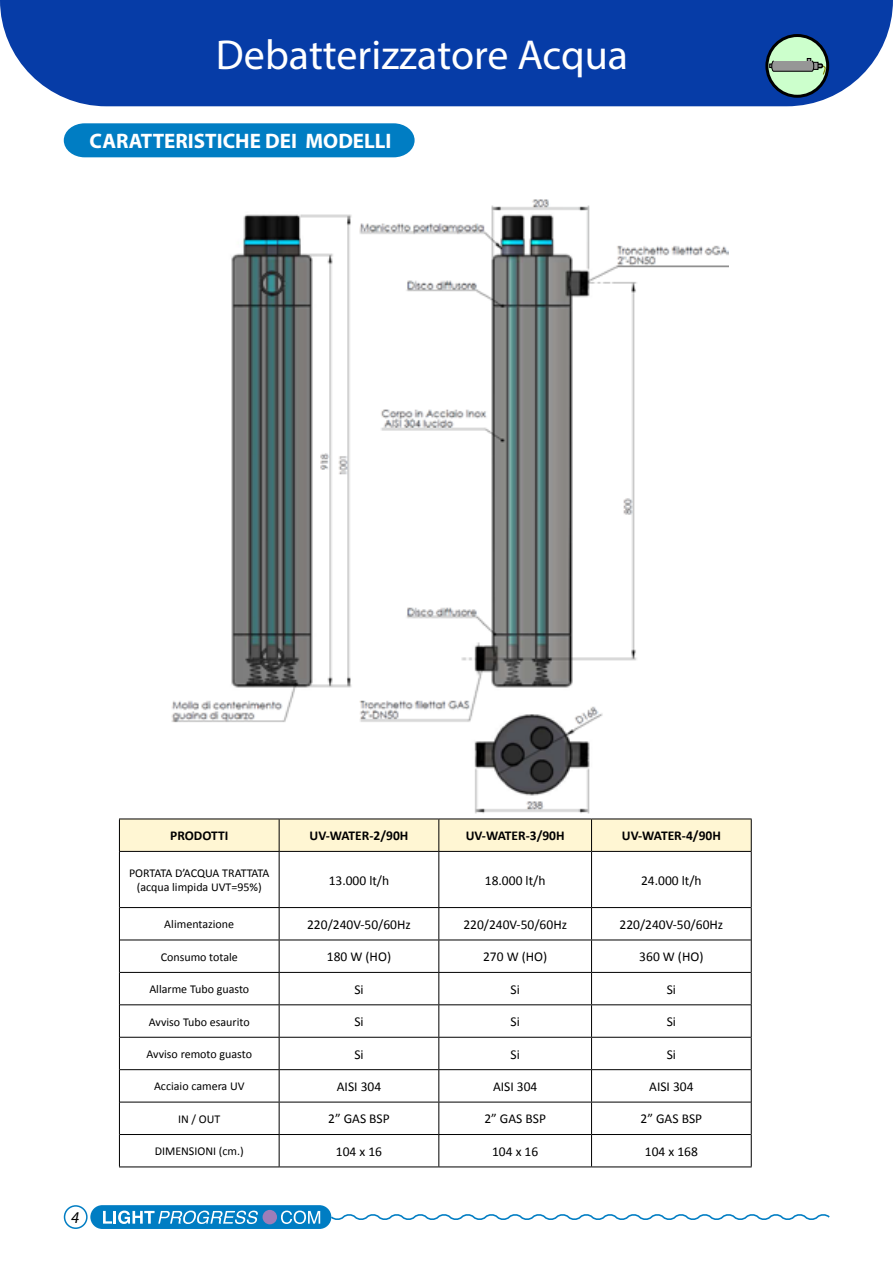
<style>
.page{position:relative;width:893px;height:1263px;background:#fff}
.page>*{position:absolute;margin:0;border:0;box-sizing:border-box;transform-origin:0 0}
.t1{font:42px "Myriad Pro";color:#fff}
.t2{font:700 21px "Myriad Pro";color:#fff}
.t3{font:italic 16.5px "Myriad Pro";color:#000}
.t4{font:13.5px "Calibri";color:#000}
.t5{font:700 13.5px "Calibri";color:#000}
.t6{font:12px/14.4px "Calibri";color:#000;text-align:center}
</style>
<div class="page">
<div style="left:0;top:0;width:893px;height:106px;background:#063ca7"></div>
<svg style="left:330px;top:1212px;width:500px;height:10px"></svg>
<div style="left:90px;top:1205px;width:241px;height:24px;background:#007dc3;border-radius:12px"></div>
<svg style="left:103px;top:1210px;width:155px;height:14px"></svg>
<svg style="left:281px;top:1210px;width:39px;height:14px"></svg>
<div style="left:263px;top:1210px;width:14px;height:14px;background:#9c7db9;border-radius:50%"></div>
<div style="left:64px;top:1205px;width:24px;height:24px;border:2px solid #007dc3;border-radius:50%"></div>
<div style="left:767px;top:36px;width:61px;height:60px;background:#cfc;border-radius:50%"></div>
<div style="left:765px;top:34px;width:64px;height:64px;border:3px solid #000;border-radius:50%"></div>
<svg style="left:770px;top:58px;width:55px;height:18px"></svg>
<div style="left:64px;top:123px;width:351px;height:34px;background:#007dc3"></div>
<img style="left:171px;top:199px;width:557px;height:615px">
<div style="left:120px;top:820px;width:631px;height:31px;background:#fff6d3"></div>
<hr style="left:119px;top:852px;width:1px;height:55px;background:#000">
<hr style="left:279px;top:852px;width:1px;height:55px;background:#000">
<hr style="left:438px;top:852px;width:1px;height:55px;background:#000">
<hr style="left:591px;top:852px;width:1px;height:55px;background:#000">
<hr style="left:751px;top:852px;width:1px;height:55px;background:#000">
<hr style="left:119px;top:907px;width:1px;height:33px;background:#000">
<hr style="left:279px;top:908px;width:1px;height:31px;background:#000">
<hr style="left:438px;top:908px;width:1px;height:31px;background:#000">
<hr style="left:591px;top:908px;width:1px;height:31px;background:#000">
<hr style="left:751px;top:907px;width:1px;height:33px;background:#000">
<hr style="left:119px;top:940px;width:1px;height:32px;background:#000">
<hr style="left:279px;top:940px;width:1px;height:32px;background:#000">
<hr style="left:438px;top:940px;width:1px;height:32px;background:#000">
<hr style="left:591px;top:940px;width:1px;height:32px;background:#000">
<hr style="left:751px;top:940px;width:1px;height:32px;background:#000">
<hr style="left:119px;top:972px;width:1px;height:33px;background:#000">
<hr style="left:279px;top:973px;width:1px;height:31px;background:#000">
<hr style="left:438px;top:973px;width:1px;height:31px;background:#000">
<hr style="left:591px;top:973px;width:1px;height:31px;background:#000">
<hr style="left:751px;top:972px;width:1px;height:33px;background:#000">
<hr style="left:119px;top:1005px;width:1px;height:32px;background:#000">
<hr style="left:279px;top:1005px;width:1px;height:32px;background:#000">
<hr style="left:438px;top:1005px;width:1px;height:32px;background:#000">
<hr style="left:591px;top:1005px;width:1px;height:32px;background:#000">
<hr style="left:751px;top:1005px;width:1px;height:32px;background:#000">
<hr style="left:119px;top:1037px;width:1px;height:33px;background:#000">
<hr style="left:279px;top:1037px;width:1px;height:32px;background:#000">
<hr style="left:438px;top:1037px;width:1px;height:32px;background:#000">
<hr style="left:591px;top:1037px;width:1px;height:32px;background:#000">
<hr style="left:751px;top:1037px;width:1px;height:33px;background:#000">
<hr style="left:119px;top:1070px;width:1px;height:32px;background:#000">
<hr style="left:279px;top:1070px;width:1px;height:32px;background:#000">
<hr style="left:438px;top:1070px;width:1px;height:32px;background:#000">
<hr style="left:591px;top:1070px;width:1px;height:32px;background:#000">
<hr style="left:751px;top:1070px;width:1px;height:32px;background:#000">
<hr style="left:119px;top:1102px;width:1px;height:32px;background:#000">
<hr style="left:279px;top:1102px;width:1px;height:32px;background:#000">
<hr style="left:438px;top:1102px;width:1px;height:32px;background:#000">
<hr style="left:591px;top:1102px;width:1px;height:32px;background:#000">
<hr style="left:751px;top:1102px;width:1px;height:32px;background:#000">
<hr style="left:119px;top:1134px;width:1px;height:32px;background:#000">
<hr style="left:279px;top:1135px;width:1px;height:31px;background:#000">
<hr style="left:438px;top:1135px;width:1px;height:31px;background:#000">
<hr style="left:591px;top:1135px;width:1px;height:31px;background:#000">
<hr style="left:751px;top:1134px;width:1px;height:32px;background:#000">
<hr style="left:120px;top:907px;width:159px;height:1px;background:#000">
<hr style="left:279px;top:907px;width:160px;height:1px;background:#000">
<hr style="left:439px;top:907px;width:153px;height:1px;background:#000">
<hr style="left:592px;top:907px;width:159px;height:1px;background:#000">
<hr style="left:120px;top:939px;width:159px;height:1px;background:#000">
<hr style="left:279px;top:939px;width:160px;height:1px;background:#000">
<hr style="left:439px;top:939px;width:153px;height:1px;background:#000">
<hr style="left:592px;top:939px;width:159px;height:1px;background:#000">
<hr style="left:120px;top:972px;width:159px;height:1px;background:#000">
<hr style="left:279px;top:972px;width:160px;height:1px;background:#000">
<hr style="left:439px;top:972px;width:153px;height:1px;background:#000">
<hr style="left:592px;top:972px;width:159px;height:1px;background:#000">
<hr style="left:120px;top:1004px;width:159px;height:1px;background:#000">
<hr style="left:279px;top:1004px;width:160px;height:1px;background:#000">
<hr style="left:439px;top:1004px;width:153px;height:1px;background:#000">
<hr style="left:592px;top:1004px;width:159px;height:1px;background:#000">
<hr style="left:120px;top:1037px;width:159px;height:1px;background:#000">
<hr style="left:279px;top:1037px;width:160px;height:1px;background:#000">
<hr style="left:439px;top:1037px;width:153px;height:1px;background:#000">
<hr style="left:592px;top:1037px;width:159px;height:1px;background:#000">
<hr style="left:120px;top:1069px;width:159px;height:1px;background:#000">
<hr style="left:279px;top:1069px;width:160px;height:1px;background:#000">
<hr style="left:439px;top:1069px;width:153px;height:1px;background:#000">
<hr style="left:592px;top:1069px;width:159px;height:1px;background:#000">
<hr style="left:120px;top:1102px;width:159px;height:1px;background:#000">
<hr style="left:279px;top:1102px;width:160px;height:1px;background:#000">
<hr style="left:439px;top:1102px;width:153px;height:1px;background:#000">
<hr style="left:592px;top:1102px;width:159px;height:1px;background:#000">
<hr style="left:120px;top:1134px;width:159px;height:1px;background:#000">
<hr style="left:279px;top:1134px;width:160px;height:1px;background:#000">
<hr style="left:439px;top:1134px;width:153px;height:1px;background:#000">
<hr style="left:592px;top:1134px;width:159px;height:1px;background:#000">
<hr style="left:279px;top:819px;width:160px;height:1px;background:#000">
<hr style="left:279px;top:819px;width:1px;height:32px;background:#000">
<hr style="left:279px;top:851px;width:160px;height:1px;background:#000">
<hr style="left:439px;top:819px;width:153px;height:1px;background:#000">
<hr style="left:438px;top:819px;width:1px;height:32px;background:#000">
<hr style="left:439px;top:851px;width:153px;height:1px;background:#000">
<hr style="left:592px;top:819px;width:160px;height:1px;background:#000">
<hr style="left:591px;top:819px;width:1px;height:32px;background:#000">
<hr style="left:751px;top:819px;width:1px;height:32px;background:#000">
<hr style="left:592px;top:851px;width:160px;height:1px;background:#000">
<hr style="left:119px;top:1166px;width:160px;height:1px;background:#000">
<hr style="left:279px;top:1166px;width:160px;height:1px;background:#000">
<hr style="left:439px;top:1166px;width:153px;height:1px;background:#000">
<hr style="left:592px;top:1166px;width:160px;height:1px;background:#000">
<hr style="left:119px;top:819px;width:160px;height:1px;background:#000">
<hr style="left:119px;top:819px;width:1px;height:32px;background:#000">
<hr style="left:119px;top:851px;width:160px;height:1px;background:#000">
<h1 class="t1" style="left:216px;top:29px;width:414px">Debatterizzatore Acqua</h1>
<h2 class="t2" style="left:90px;top:127px;width:303px">CARATTERISTICHE DEI MODELLI</h2>
<p class="t3" style="left:71px;top:1207px;width:10px">4</p>
<p class="t5" style="left:170px;top:827px;width:60px">PRODOTTI</p>
<p class="t5" style="left:309px;top:827px;width:100px">UV-WATER-2/90H</p>
<p class="t5" style="left:466px;top:827px;width:100px">UV-WATER-3/90H</p>
<p class="t5" style="left:622px;top:827px;width:100px">UV-WATER-4/90H</p>
<p class="t6" style="left:129px;top:866px;width:142px">PORTATA D’ACQUA TRATTATA (acqua limpida UVT=95%)</p>
<p class="t4" style="left:329px;top:871px;width:62px">13.000 lt/h</p>
<p class="t4" style="left:485px;top:871px;width:62px">18.000 lt/h</p>
<p class="t4" style="left:641px;top:871px;width:62px">24.000 lt/h</p>
<p class="t6" style="left:164px;top:917px;width:71px">Alimentazione</p>
<p class="t4" style="left:307px;top:916px;width:105px">220/240V-50/60Hz</p>
<p class="t4" style="left:463px;top:916px;width:105px">220/240V-50/60Hz</p>
<p class="t4" style="left:619px;top:916px;width:105px">220/240V-50/60Hz</p>
<p class="t6" style="left:161px;top:949px;width:79px">Consumo totale</p>
<p class="t4" style="left:327px;top:948px;width:66px">180 W (HO)</p>
<p class="t4" style="left:483px;top:948px;width:66px">270 W (HO)</p>
<p class="t4" style="left:639px;top:948px;width:66px">360 W (HO)</p>
<p class="t6" style="left:149px;top:982px;width:101px">Allarme Tubo guasto</p>
<p class="t4" style="left:354px;top:981px;width:11px">Si</p>
<p class="t4" style="left:511px;top:981px;width:11px">Si</p>
<p class="t4" style="left:667px;top:981px;width:11px">Si</p>
<p class="t6" style="left:149px;top:1014px;width:102px">Avviso Tubo esaurito</p>
<p class="t4" style="left:354px;top:1013px;width:11px">Si</p>
<p class="t4" style="left:511px;top:1013px;width:11px">Si</p>
<p class="t4" style="left:667px;top:1013px;width:11px">Si</p>
<p class="t6" style="left:147px;top:1047px;width:107px">Avviso remoto guasto</p>
<p class="t4" style="left:354px;top:1045px;width:11px">Si</p>
<p class="t4" style="left:511px;top:1045px;width:11px">Si</p>
<p class="t4" style="left:667px;top:1045px;width:11px">Si</p>
<p class="t6" style="left:154px;top:1079px;width:92px">Acciaio camera UV</p>
<p class="t4" style="left:337px;top:1078px;width:46px">AISI 304</p>
<p class="t4" style="left:493px;top:1078px;width:46px">AISI 304</p>
<p class="t4" style="left:649px;top:1078px;width:46px">AISI 304</p>
<p class="t6" style="left:178px;top:1112px;width:44px">IN / OUT</p>
<p class="t4" style="left:328px;top:1110px;width:63px">2” GAS BSP</p>
<p class="t4" style="left:484px;top:1110px;width:63px">2” GAS BSP</p>
<p class="t4" style="left:641px;top:1110px;width:63px">2” GAS BSP</p>
<p class="t6" style="left:155px;top:1144px;width:91px">DIMENSIONI (cm.)</p>
<p class="t4" style="left:336px;top:1143px;width:48px">104 x 16</p>
<p class="t4" style="left:492px;top:1143px;width:48px">104 x 16</p>
<p class="t4" style="left:645px;top:1143px;width:55px">104 x 168</p>
</div>
